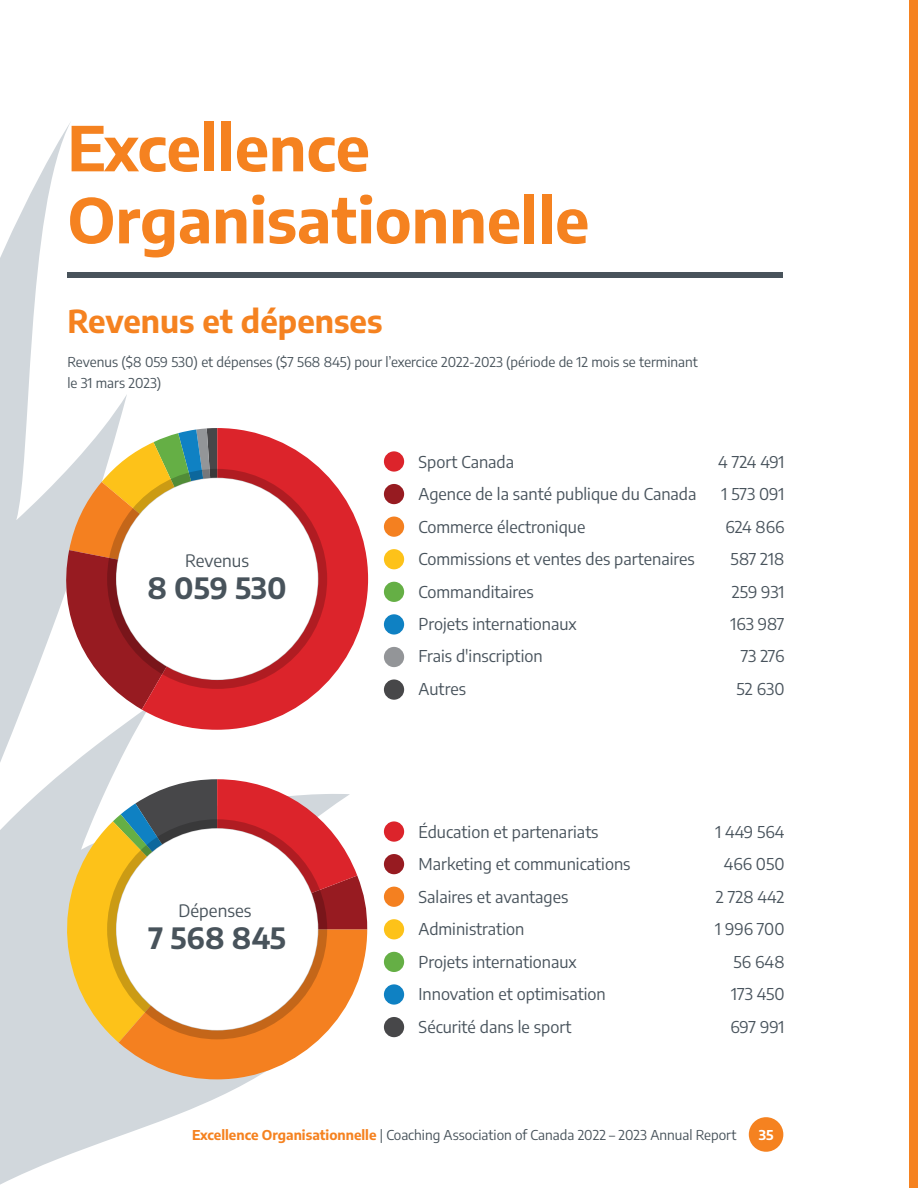
<style>
.page{position:relative;width:918px;height:1188px;background:#fff}
.page>*{position:absolute;margin:0;border:0;box-sizing:border-box;transform-origin:0 0}
.t1{font:700 61.5px/72px "Encode Sans";color:#f58220}
.t2{font:700 31.5px "Encode Sans";color:#f58220}
.t3{font:700 29.25px "Encode Sans";color:#48535b}
.t4{font:17.1px "Encode Sans";color:#48535b}
.t5{font:16.2px "Encode Sans";color:#48535c}
.t6{font:13.5px/21px "Encode Sans";color:#48535b}
.t7{font:700 13.5px "Encode Sans";color:#fff}
.s1{font-weight:700;color:#f58220}
</style>
<div class="page">
<svg style="left:0;top:122px;width:350px;height:1063px"></svg>
<div style="left:910px;top:0;width:8px;height:1188px;background:#f58220"></div>
<div style="left:68px;top:272px;width:715px;height:5px;background:#48535b"></div>
<svg style="left:57px;top:428px;width:85px;height:282px"></svg>
<svg style="left:142px;top:428px;width:226px;height:302px;fill:#dc242b"></svg>
<svg style="left:107px;top:469px;width:220px;height:220px"></svg>
<div style="left:384px;top:451px;width:20px;height:21px;background:#dc242b;border-radius:50%"></div>
<div style="left:384px;top:517px;width:20px;height:20px;background:#f48020;border-radius:50%"></div>
<div style="left:384px;top:549px;width:20px;height:20px;background:#fdc219;border-radius:50%"></div>
<div style="left:384px;top:582px;width:20px;height:20px;background:#65af45;border-radius:50%"></div>
<div style="left:384px;top:614px;width:20px;height:21px;background:#0f81c3;border-radius:50%"></div>
<div style="left:384px;top:647px;width:20px;height:20px;background:#939598;border-radius:50%"></div>
<div style="left:384px;top:484px;width:20px;height:20px;background:#971b21;border-radius:50%"></div>
<div style="left:384px;top:679px;width:20px;height:21px;background:#474749;border-radius:50%"></div>
<div style="left:384px;top:821px;width:20px;height:21px;background:#dc242b;border-radius:50%"></div>
<div style="left:384px;top:887px;width:20px;height:20px;background:#f48020;border-radius:50%"></div>
<div style="left:384px;top:919px;width:20px;height:20px;background:#fdc219;border-radius:50%"></div>
<div style="left:384px;top:952px;width:20px;height:20px;background:#65af45;border-radius:50%"></div>
<div style="left:384px;top:984px;width:20px;height:21px;background:#0f81c3;border-radius:50%"></div>
<div style="left:384px;top:1017px;width:20px;height:20px;background:#474749;border-radius:50%"></div>
<div style="left:384px;top:854px;width:20px;height:20px;background:#971b21;border-radius:50%"></div>
<svg style="left:50px;top:779px;width:317px;height:300px"></svg>
<svg style="left:107px;top:819px;width:220px;height:220px"></svg>
<div style="left:181px;top:1123px;width:563px;height:24px;background:#fff;border-radius:12px"></div>
<div style="left:749px;top:1117px;width:34px;height:35px;background:#f58220;border-radius:50%"></div>
<h1 class="t1" style="left:68px;top:109px;width:523px">Excellence<br>Organisationnelle</h1>
<h2 class="t2" style="left:68px;top:298px;width:316px">Revenus et dépenses</h2>
<p class="t6" style="left:68px;top:351px;width:632px">Revenus ($8 059 530) et dépenses ($7 568 845) pour l’exercice 2022-2023 (période de 12 mois se terminant le 31 mars 2023)</p>
<p class="t4" style="left:185px;top:549px;width:66px">Revenus</p>
<h3 class="t3" style="left:147px;top:566px;width:141px">8 059 530</h3>
<p class="t4" style="left:179px;top:899px;width:74px">Dépenses</p>
<h3 class="t3" style="left:148px;top:916px;width:139px">7 568 845</h3>
<p class="t5" style="left:419px;top:450px;width:97px">Sport Canada</p>
<p class="t5" style="left:718px;top:450px;width:68px">4 724 491</p>
<p class="t5" style="left:419px;top:483px;width:279px">Agence de la santé publique du Canada</p>
<p class="t5" style="left:721px;top:483px;width:64px">1 573 091</p>
<p class="t5" style="left:419px;top:515px;width:168px">Commerce électronique</p>
<p class="t5" style="left:725px;top:515px;width:61px">624 866</p>
<p class="t5" style="left:419px;top:548px;width:278px">Commissions et ventes des partenaires</p>
<p class="t5" style="left:731px;top:548px;width:55px">587 218</p>
<p class="t5" style="left:419px;top:580px;width:117px">Commanditaires</p>
<p class="t5" style="left:732px;top:580px;width:54px">259 931</p>
<p class="t5" style="left:419px;top:613px;width:160px">Projets internationaux</p>
<p class="t5" style="left:731px;top:613px;width:55px">163 987</p>
<p class="t5" style="left:419px;top:645px;width:126px">Frais d'inscription</p>
<p class="t5" style="left:741px;top:645px;width:45px">73 276</p>
<p class="t5" style="left:419px;top:678px;width:49px">Autres</p>
<p class="t5" style="left:737px;top:678px;width:49px">52 630</p>
<p class="t5" style="left:419px;top:821px;width:181px">Éducation et partenariats</p>
<p class="t5" style="left:715px;top:821px;width:71px">1 449 564</p>
<p class="t5" style="left:419px;top:853px;width:214px">Marketing et communications</p>
<p class="t5" style="left:724px;top:853px;width:62px">466 050</p>
<p class="t5" style="left:419px;top:885px;width:151px">Salaires et avantages</p>
<p class="t5" style="left:716px;top:885px;width:70px">2 728 442</p>
<p class="t5" style="left:419px;top:918px;width:107px">Administration</p>
<p class="t5" style="left:715px;top:918px;width:71px">1 996 700</p>
<p class="t5" style="left:419px;top:950px;width:160px">Projets internationaux</p>
<p class="t5" style="left:734px;top:950px;width:52px">56 648</p>
<p class="t5" style="left:419px;top:983px;width:189px">Innovation et optimisation</p>
<p class="t5" style="left:731px;top:983px;width:55px">173 450</p>
<p class="t5" style="left:419px;top:1015px;width:155px">Sécurité dans le sport</p>
<p class="t5" style="left:731px;top:1015px;width:55px">697 991</p>
<p class="t6" style="left:192px;top:1124px;width:546px"><span class="s1">Excellence Organisationnelle</span> | Coaching Association of Canada 2022 – 2023 Annual Report</p>
<p class="t7" style="left:759px;top:1125px;width:16px">35</p>
</div>
